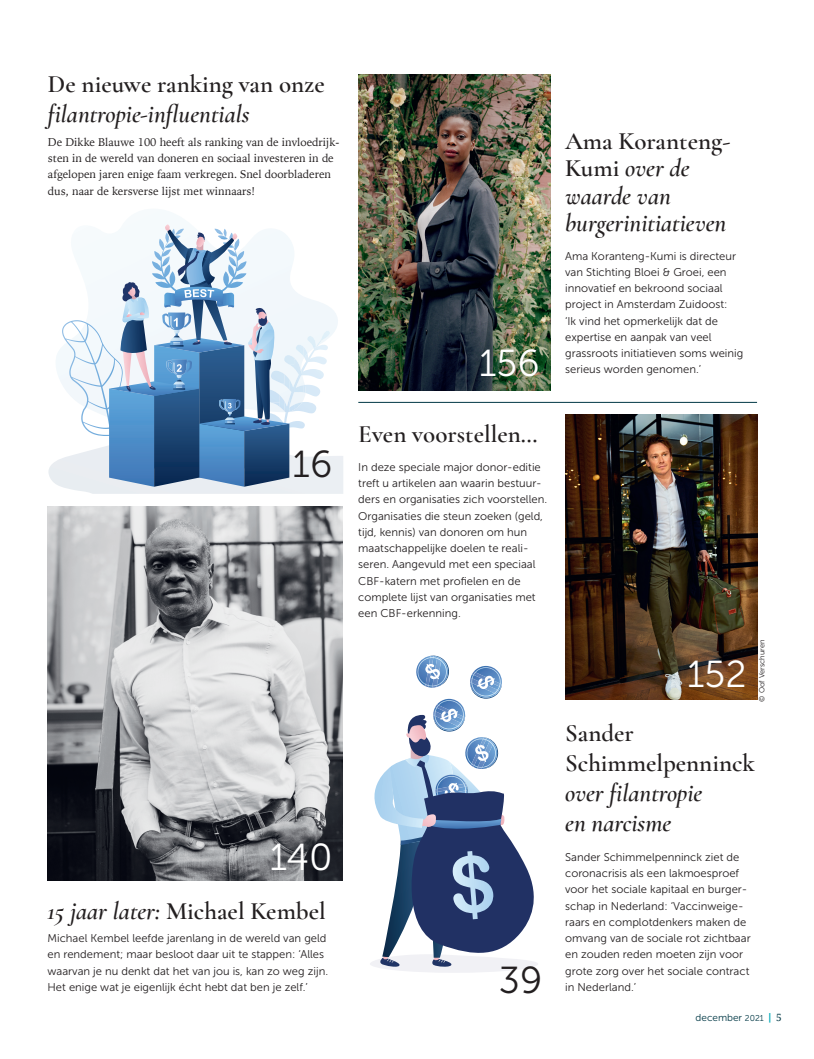
<style>
.page{position:relative;width:814px;height:1059px;background:#fff}
.page>*{position:absolute;margin:0;border:0;box-sizing:border-box;transform-origin:0 0}
.t1{font:37.5px "Museo Sans 300";color:#fff}
.t2{font:37.5px "Museo Sans 300";color:#231f20}
.t3{font:italic 600 25px/27.5px "Cormorant Garamond";color:#231f20}
.t4{font:600 25px/30px "Cormorant Garamond";color:#231f20}
.t5{font:11.25px/16.2px "Museo Sans 300";color:#231f20}
.t6{font:11.25px/16.2px "Iowan Old Style";color:#231f20}
.t7{font:10px "Museo Sans 300";color:#003845}
.t8{font:7.5px "Museo Sans 300";color:#231f20}
.s1{font-style:italic}
.s2{font-style:normal}
.s3{font-size:8.5px}
.s4{font-family:"Museo Sans 700";color:#00aab8}
.s5{font-family:"Droid Serif"}
</style>
<div class="page">
<img style="left:48px;top:506px;width:295px;height:375px">
<svg style="left:48px;top:224px;width:295px;height:270px"></svg>
<img style="left:358px;top:74px;width:192px;height:317px">
<img style="left:565px;top:414px;width:192px;height:286px">
<svg style="left:370px;top:656px;width:168px;height:317px"></svg>
<hr style="left:358px;top:402px;width:399px;height:1px;background:#003845">
<h2 class="t4" style="left:48px;top:69px;width:278px">De nieuwe ranking van onze</h2>
<h2 class="t3" style="left:48px;top:100px;width:203px">filantropie-influentials</h2>
<p class="t6" style="left:48px;top:133px;width:293px">De Dikke Blauwe 100 heeft als ranking van de invloedrijke sten in de wereld van doneren en sociaal investeren in de afgelopen jaren enige faam verkregen. Snel doorbladeren dus, naar de kersverse lijst met winnaars!</p>
<h1 class="t2" style="left:292px;top:444px;width:41px">16</h1>
<h1 class="t1" style="left:270px;top:837px;width:64px">140</h1>
<h2 class="t4" style="left:48px;top:896px;width:280px"><span class="s1">15 jaar later:</span> Michael Kembel</h2>
<p class="t5" style="left:48px;top:930px;width:282px">Michael Kembel leefde jarenlang in de wereld van geld en rendement; maar besloot daar uit te stappen: ‘Alles waarvan je nu denkt dat het van jou is, kan zo weg zijn.<br>Het enige wat je eigenlijk écht hebt dat ben je zelf.’</p>
<h1 class="t1" style="left:479px;top:343px;width:62px">156</h1>
<h2 class="t4" style="left:358px;top:419px;width:181px">Even voorstellen…</h2>
<p class="t5" style="left:358px;top:459px;width:190px">In deze speciale major donor-editie treft u artikelen aan waarin bestuur&shy;ders en organisaties zich voorstellen.<br>Organisaties die steun zoeken (geld, tijd, kennis) van donoren om hun maatschappelijke doelen te reali&shy;seren. Aangevuld met een speciaal CBF-katern met profielen en de complete lijst van organisaties met een CBF-erkenning.</p>
<h1 class="t2" style="left:499px;top:960px;width:45px">39</h1>
<h2 class="t3" style="left:565px;top:127px;width:167px"><span class="s2">Ama Koranteng-<br>Kumi</span> over de waarde van burgerinitiatieven</h2>
<p class="t5" style="left:565px;top:248px;width:180px">Ama Koranteng-Kumi is directeur van Stichting Bloei &amp; Groei, een innovatief en bekroond sociaal project in Amsterdam Zuidoost:<br>‘Ik vind het opmerkelijk dat de expertise en aanpak van veel grassroots initiatieven soms weinig serieus worden genomen.’</p>
<h1 class="t1" style="left:687px;top:654px;width:61px">152</h1>
<p class="t8" style="left:757px;top:702px;width:64px;rotate:-90deg">© Oof Verschuren</p>
<h2 class="t4" style="left:565px;top:718px;width:191px">Sander<br>Schimmelpenninck</h2>
<h2 class="t3" style="left:565px;top:778px;width:139px;line-height:30px">over filantropie en narcisme</h2>
<p class="t5" style="left:565px;top:849px;width:187px">Sander Schimmelpenninck ziet de coronacrisis als een lakmoesproef voor het sociale kapitaal en burger&shy;schap in Nederland: ‘Vaccinweige&shy;raars en complotdenkers maken de omvang van de sociale rot zichtbaar en zouden reden moeten zijn voor grote zorg over het sociale contract</p>
<p class="t5" style="left:565px;top:979px;width:72px">in Nederland.’</p>
<p class="t7" style="left:695px;top:1012px;width:88px">december <span class="s3">2021</span> <span class="s4">|</span> <span class="s5">5</span></p>
</div>
